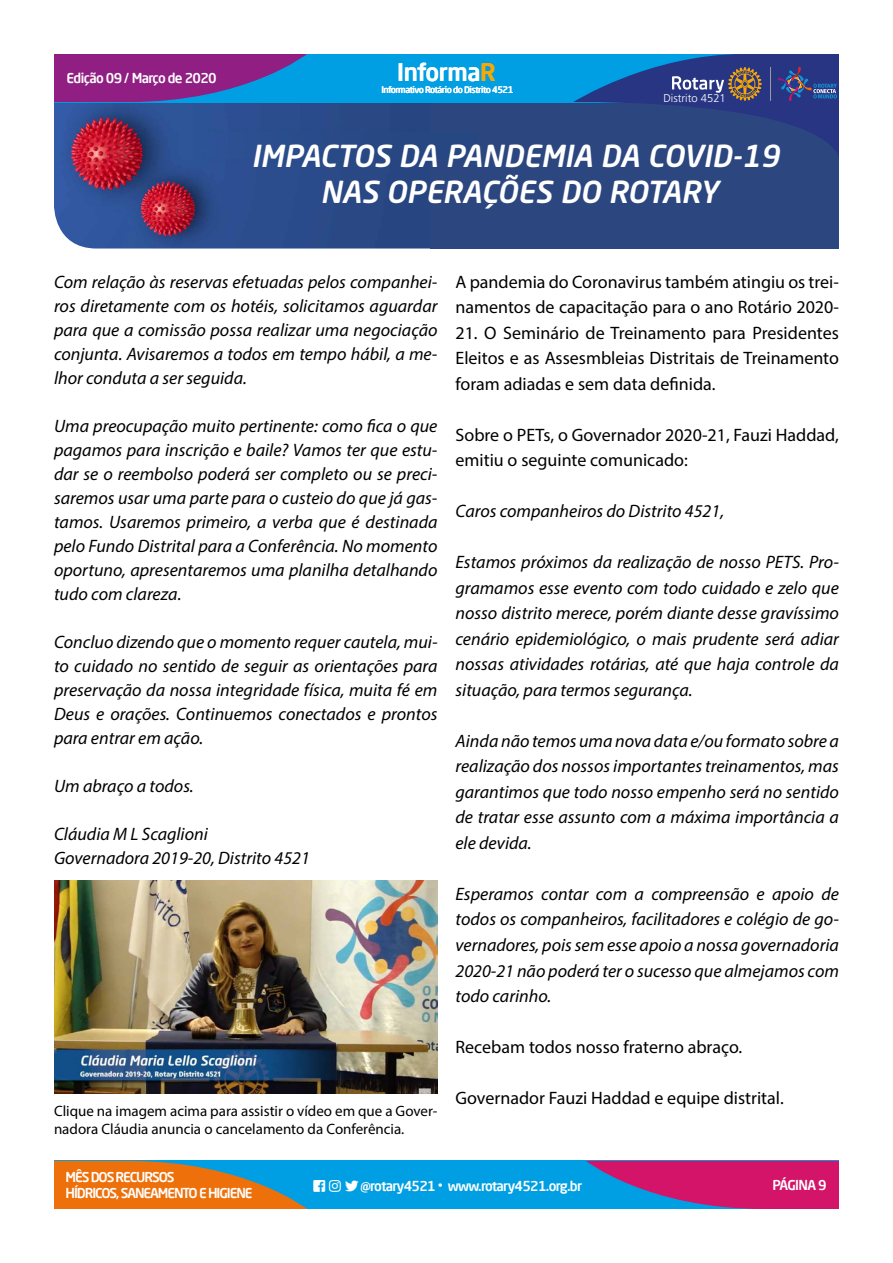
<style>
.page{position:relative;width:893px;height:1263px;background:#fff}
.page>*{position:absolute;margin:0;border:0;box-sizing:border-box;transform-origin:0 0}
.t1{font:italic 500 30px/36px "Neo Sans W1 G";color:#fff;text-align:center}
.t2{font:500 24px "Neo Sans Pro";letter-spacing:-.02em;color:#fff}
.t3{font:italic 18px/24px "Myriad Pro";color:#000;text-align:justify}
.t4{font:18px/25.5px "Myriad Pro";color:#000}
.t5{font:15px/18px "Myriad Pro";color:#000}
.t6{font:500 13.5px "Neo Sans Pro";letter-spacing:-.05em;color:#fff}
.t7{font:500 13.5px/16.5px "Neo Sans Pro";letter-spacing:-.075em;color:#fff}
.t8{font:300 11.25px "Frutiger LT Std";color:#fff}
.t9{font:500 9px "Neo Sans Pro";letter-spacing:-.06em;color:#fff}
.s1{color:#f6a805}
</style>
<div class="page">
<img style="left:54px;top:102px;width:377px;height:147px">
<div style="left:431px;top:102px;width:408px;height:147px;background:#2c4780"></div>
<img style="left:203px;top:132px;width:275px;height:27px">
<div style="left:54px;top:54px;width:785px;height:48px;background:#009fe3"></div>
<svg style="left:54px;top:54px;width:253px;height:48px"></svg>
<img style="left:54px;top:880px;width:383px;height:214px">
<div style="left:54px;top:1161px;width:785px;height:48px;background:#009fe3"></div>
<svg style="left:54px;top:1161px;width:253px;height:48px"></svg>
<svg style="left:586px;top:1161px;width:253px;height:48px"></svg>
<svg style="left:573px;top:54px;width:266px;height:105px"></svg>
<p class="t6" style="left:67px;top:70px;width:152px">Edição 09 / Março de 2020</p>
<h2 class="t2" style="left:397px;top:57px;width:100px">Informa<span class="s1">R</span></h2>
<p class="t9" style="left:381px;top:84px;width:133px">Informativo Rotário do Distrito 4521</p>
<p class="t8" style="left:663px;top:92px;width:64px">Distrito 4521</p>
<h1 class="t1" style="left:251px;top:137px;width:529px">IMPACTOS DA PANDEMIA DA COVID-19<br>NAS OPERAÇÕES DO ROTARY</h1>
<p class="t3" style="left:54px;top:270px;width:385px">Com relação às reservas efetuadas pelos companhei&shy;ros diretamente com os hotéis, solicitamos aguardar para que a comissão possa realizar uma negociação conjunta. Avisaremos a todos em tempo hábil, a me&shy;lhor conduta a ser seguida.</p>
<p class="t3" style="left:54px;top:414px;width:385px">Uma preocupação muito pertinente: como fica o que pagamos para inscrição e baile? Vamos ter que estu&shy;dar se o reembolso poderá ser completo ou se preci&shy;saremos usar uma parte para o custeio do que já gas&shy;tamos. Usaremos primeiro, a verba que é destinada pelo Fundo Distrital para a Conferência. No momento oportuno, apresentaremos uma planilha detalhando tudo com clareza.</p>
<p class="t3" style="left:54px;top:629px;width:385px">Concluo dizendo que o momento requer cautela, mui&shy;to cuidado no sentido de seguir as orientações para preservação da nossa integridade física, muita fé em Deus e orações. Continuemos conectados e prontos para entrar em ação.</p>
<p class="t3" style="left:54px;top:773px;width:141px">Um abraço a todos.</p>
<p class="t3" style="left:54px;top:821px;width:257px">Cláudia M L Scaglioni<br>Governadora 2019-20, Distrito 4521</p>
<p class="t5" style="left:54px;top:1102px;width:385px">Clique na imagem acima para assistir o vídeo em que a Gover&shy;nadora Cláudia anuncia o cancelamento da Conferência.</p>
<p class="t4" style="left:455px;top:269px;width:385px">A pandemia do Coronavirus também atingiu os trei&shy;namentos de capacitação para o ano Rotário 2020-</p>
<p class="t4" style="left:455px;top:320px;width:385px;text-align:justify">21. O Seminário de Treinamento para Presidentes Eleitos e as Assesmbleias Distritais de Treinamento foram adiadas e sem data definida.</p>
<p class="t4" style="left:455px;top:422px;width:385px">Sobre o PETs, o Governador 2020-21, Fauzi Haddad, emitiu o seguinte comunicado:</p>
<p class="t3" style="left:455px;top:499px;width:270px">Caros companheiros do Distrito 4521,</p>
<p class="t3" style="left:455px;top:549px;width:385px;line-height:25.5px">Estamos próximos da realização de nosso PETS. Pro&shy;gramamos esse evento com todo cuidado e zelo que nosso distrito merece, porém diante desse gravíssimo cenário epidemiológico, o mais prudente será adiar nossas atividades rotárias, até que haja controle da situação, para termos segurança.</p>
<p class="t3" style="left:455px;top:728px;width:385px;line-height:25.5px">Ainda não temos uma nova data e/ou formato sobre a realização dos nossos importantes treinamentos, mas garantimos que todo nosso empenho será no sentido de tratar esse assunto com a máxima importância a ele devida.</p>
<p class="t3" style="left:455px;top:881px;width:385px;line-height:25.5px">Esperamos contar com a compreensão e apoio de todos os companheiros, facilitadores e colégio de go&shy;vernadores, pois sem esse apoio a nossa governadoria 2020-21 não poderá ter o sucesso que almejamos com todo carinho.</p>
<p class="t4" style="left:455px;top:1034px;width:288px">Recebam todos nosso fraterno abraço.</p>
<p class="t4" style="left:455px;top:1085px;width:330px">Governador Fauzi Haddad e equipe distrital.</p>
<p class="t7" style="left:65px;top:1168px;width:189px">MÊS DOS RECURSOS<br>HÍDRICOS, SANEAMENTO E HIGIENE</p>
<p class="t6" style="left:314px;top:1177px;width:270px">□□▲❑◆ ■▲▼ ▼▼ @rotary4521 ⦁ www.rotary4521.org.br</p>
<p class="t7" style="left:772px;top:1176px;width:56px">PÁGINA 9</p>
</div>
